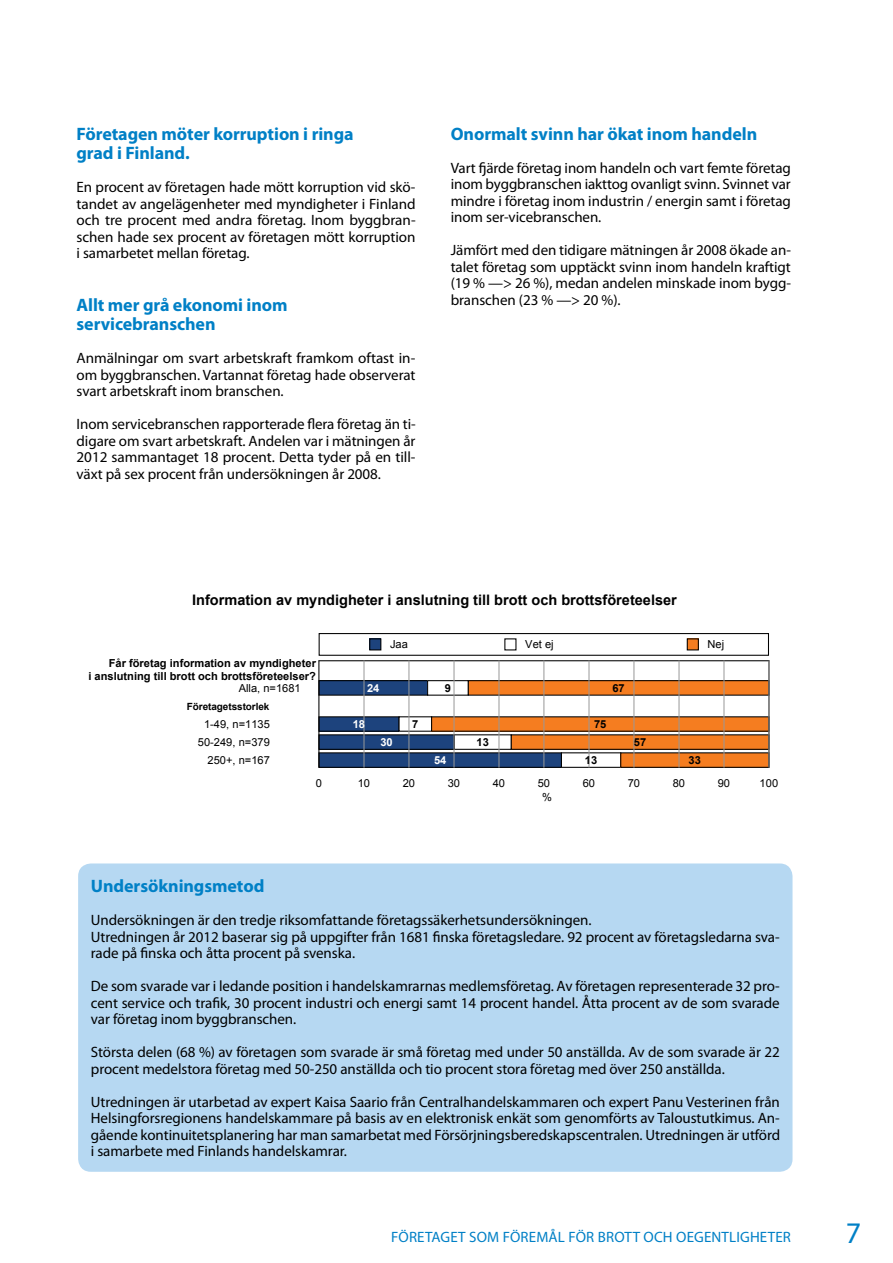
<style>
.page{position:relative;width:893px;height:1263px;background:#fff}
.page>*{position:absolute;margin:0;border:0;box-sizing:border-box;transform-origin:0 0}
.t1{font:30px "Myriad Pro";color:#0080c6}
.t2{font:700 18px/19.5px "Myriad Pro";letter-spacing:-.005em;color:#0080c6}
.t3{font:15px/16.5px "Myriad Pro";letter-spacing:-.005em;color:#000;text-align:justify}
.t4{font:15px "Myriad Pro";letter-spacing:.01em;color:#0080c6}
.t5{font:700 14.55px "Arial";color:#010101}
.t6{font:700 11.1px/13.2px "Arial";color:#010101;text-align:right}
.t7{font:11.1px "Arial";letter-spacing:.005em;color:#010101}
.t8{font:700 11.1px "Arial";letter-spacing:.005em;color:#fff}
.t9{font:700 9.9px "Arial";letter-spacing:-.005em;color:#000}
</style>
<div class="page">
<div style="left:78px;top:863px;width:714px;height:309px;background:#b6d8f2;border-radius:13px"></div>
<hr style="left:319px;top:660px;width:450px;height:1px;background:#010101">
<div style="left:319px;top:681px;width:109px;height:14px;background:#1d437d"></div>
<div style="left:318px;top:680px;width:110px;height:16px;border:1px solid #010101"></div>
<div style="left:427px;top:680px;width:42px;height:16px;border:1px solid #010101"></div>
<div style="left:468px;top:681px;width:301px;height:14px;background:#f57d20"></div>
<div style="left:468px;top:680px;width:301px;height:16px;border:1px solid #010101"></div>
<div style="left:319px;top:717px;width:80px;height:14px;background:#1d437d"></div>
<div style="left:318px;top:716px;width:82px;height:16px;border:1px solid #010101"></div>
<div style="left:432px;top:717px;width:337px;height:14px;background:#f57d20"></div>
<div style="left:319px;top:735px;width:135px;height:14px;background:#1d437d"></div>
<div style="left:318px;top:734px;width:137px;height:16px;border:1px solid #010101"></div>
<div style="left:454px;top:734px;width:58px;height:16px;border:1px solid #010101"></div>
<div style="left:511px;top:735px;width:258px;height:14px;background:#f57d20"></div>
<div style="left:511px;top:734px;width:258px;height:16px;border:1px solid #010101"></div>
<div style="left:319px;top:753px;width:242px;height:14px;background:#1d437d"></div>
<div style="left:318px;top:752px;width:244px;height:16px;border:1px solid #010101"></div>
<div style="left:561px;top:752px;width:60px;height:16px;border:1px solid #010101"></div>
<div style="left:621px;top:753px;width:148px;height:14px;background:#f57d20"></div>
<div style="left:620px;top:752px;width:149px;height:16px;border:1px solid #010101"></div>
<hr style="left:768px;top:661px;width:1px;height:106px;background:#010101">
<hr style="left:364px;top:661px;width:1px;height:106px;background:#989898">
<hr style="left:409px;top:661px;width:1px;height:106px;background:#989898">
<hr style="left:454px;top:661px;width:1px;height:106px;background:#989898">
<hr style="left:499px;top:661px;width:1px;height:106px;background:#989898">
<hr style="left:544px;top:661px;width:1px;height:106px;background:#989898">
<hr style="left:589px;top:661px;width:1px;height:106px;background:#989898">
<hr style="left:634px;top:661px;width:1px;height:106px;background:#989898">
<hr style="left:679px;top:661px;width:1px;height:106px;background:#989898">
<hr style="left:724px;top:661px;width:1px;height:106px;background:#989898">
<hr style="left:769px;top:661px;width:1px;height:106px;background:#989898">
<hr style="left:318px;top:661px;width:1px;height:106px;background:#010101">
<div style="left:319px;top:633px;width:450px;height:23px;border:1px solid #010101"></div>
<div style="left:370px;top:639px;width:11px;height:11px;background:#1d437d"></div>
<div style="left:369px;top:638px;width:12px;height:12px;border:1px solid #010101"></div>
<div style="left:687px;top:639px;width:11px;height:11px;background:#f57d20"></div>
<div style="left:687px;top:638px;width:12px;height:12px;border:1px solid #010101"></div>
<p class="t2" style="left:77px;top:123px;width:279px">Företagen möter korruption i ringa grad i Finland.</p>
<p class="t3" style="left:77px;top:178px;width:341px">En procent av företagen hade mött korruption vid skö&shy;tandet av angelägenheter med myndigheter i Finland och tre procent med andra företag. Inom byggbran&shy;schen hade sex procent av företagen mött korruption i samarbetet mellan företag.</p>
<p class="t2" style="left:77px;top:294px;width:213px">Allt mer grå ekonomi inom servicebranschen</p>
<p class="t3" style="left:77px;top:349px;width:340px">Anmälningar om svart arbetskraft framkom oftast in&shy;om byggbranschen. Vartannat företag hade observerat svart arbetskraft inom branschen.</p>
<p class="t3" style="left:77px;top:415px;width:341px">Inom servicebranschen rapporterade flera företag än ti&shy;digare om svart arbetskraft. Andelen var i mätningen år 2012 sammantaget 18 procent. Detta tyder på en till&shy;växt på sex procent från undersökningen år 2008.</p>
<p class="t2" style="left:451px;top:123px;width:308px">Onormalt svinn har ökat inom handeln</p>
<p class="t3" style="left:451px;top:159px;width:342px">Vart fjärde företag inom handeln och vart femte företag inom byggbranschen iakttog ovanligt svinn. Svinnet var mindre i företag inom industrin / energin samt i företag inom ser-vicebranschen.</p>
<p class="t3" style="left:451px;top:241px;width:342px">Jämfört med den tidigare mätningen år 2008 ökade an&shy;talet företag som upptäckt svinn inom handeln kraftigt (19 % —&gt; 26 %), medan andelen minskade inom bygg&shy;branschen (23 % —&gt; 20 %).</p>
<p class="t5" style="left:192px;top:591px;width:486px">Information av myndigheter i anslutning till brott och brottsföreteelser</p>
<p class="t6" style="left:88px;top:657px;width:229px">Får företag information av myndigheter<br>i anslutning till brott och brottsföreteelser?</p>
<p class="t7" style="left:239px;top:680px;width:64px">Alla, n=1681</p>
<p class="t9" style="left:187px;top:699px;width:84px">Företagetsstorlek</p>
<p class="t7" style="left:204px;top:716px;width:67px">1-49, n=1135</p>
<p class="t7" style="left:198px;top:735px;width:74px">50-249, n=379</p>
<p class="t7" style="left:207px;top:753px;width:64px">250+, n=167</p>
<p class="t7" style="left:390px;top:637px;width:19px">Jaa</p>
<p class="t7" style="left:525px;top:637px;width:30px">Vet ej</p>
<p class="t7" style="left:708px;top:637px;width:18px">Nej</p>
<p class="t8" style="left:367px;top:680px;width:14px">24</p>
<p class="t6" style="left:445px;top:681px;width:8px">9</p>
<p class="t6" style="left:612px;top:681px;width:14px">67</p>
<p class="t8" style="left:353px;top:716px;width:14px">18</p>
<p class="t6" style="left:412px;top:718px;width:8px">7</p>
<p class="t6" style="left:594px;top:718px;width:14px">75</p>
<p class="t8" style="left:380px;top:734px;width:14px">30</p>
<p class="t6" style="left:476px;top:736px;width:14px">13</p>
<p class="t6" style="left:634px;top:736px;width:14px">57</p>
<p class="t8" style="left:434px;top:752px;width:14px">54</p>
<p class="t6" style="left:585px;top:754px;width:14px">13</p>
<p class="t6" style="left:689px;top:754px;width:14px">33</p>
<p class="t7" style="left:316px;top:775px;width:8px">0</p>
<p class="t7" style="left:358px;top:775px;width:14px">10</p>
<p class="t7" style="left:403px;top:775px;width:14px">20</p>
<p class="t7" style="left:448px;top:775px;width:14px">30</p>
<p class="t7" style="left:493px;top:775px;width:14px">40</p>
<p class="t7" style="left:538px;top:775px;width:14px">50</p>
<p class="t7" style="left:583px;top:775px;width:14px">60</p>
<p class="t7" style="left:628px;top:775px;width:14px">70</p>
<p class="t7" style="left:673px;top:775px;width:14px">80</p>
<p class="t7" style="left:718px;top:775px;width:14px">90</p>
<p class="t7" style="left:760px;top:775px;width:20px">100</p>
<p class="t7" style="left:542px;top:790px;width:11px">%</p>
<p class="t2" style="left:91px;top:876px;width:175px">Undersökningsmetod</p>
<p class="t3" style="left:91px;top:912px;width:690px;text-align:left">Undersökningen är den tredje riksomfattande företagssäkerhetsundersökningen.<br>Utredningen år 2012 baserar sig på uppgifter från 1681 finska företagsledare. 92 procent av företagsledarna sva&shy;rade på finska och åtta procent på svenska.</p>
<p class="t3" style="left:91px;top:978px;width:690px">De som svarade var i ledande position i handelskamrarnas medlemsföretag. Av företagen representerade 32 pro&shy;cent service och trafik, 30 procent industri och energi samt 14 procent handel. Åtta procent av de som svarade var företag inom byggbranschen.</p>
<p class="t3" style="left:91px;top:1044px;width:690px">Största delen (68 %) av företagen som svarade är små företag med under 50 anställda. Av de som svarade är 22 procent medelstora företag med 50-250 anställda och tio procent stora företag med över 250 anställda.</p>
<p class="t3" style="left:91px;top:1093px;width:691px">Utredningen är utarbetad av expert Kaisa Saario från Centralhandelskammaren och expert Panu Vesterinen från Helsingforsregionens handelskammare på basis av en elektronisk enkät som genomförts av Taloustutkimus. An&shy;gående kontinuitetsplanering har man samarbetat med Försörjningsberedskapscentralen. Utredningen är utförd i samarbete med Finlands handelskamrar.</p>
<p class="t4" style="left:391px;top:1227px;width:401px">FÖRETAGET SOM FÖREMÅL FÖR BROTT OCH OEGENTLIGHETER</p>
<h1 class="t1" style="left:846px;top:1214px;width:17px">7</h1>
</div>
